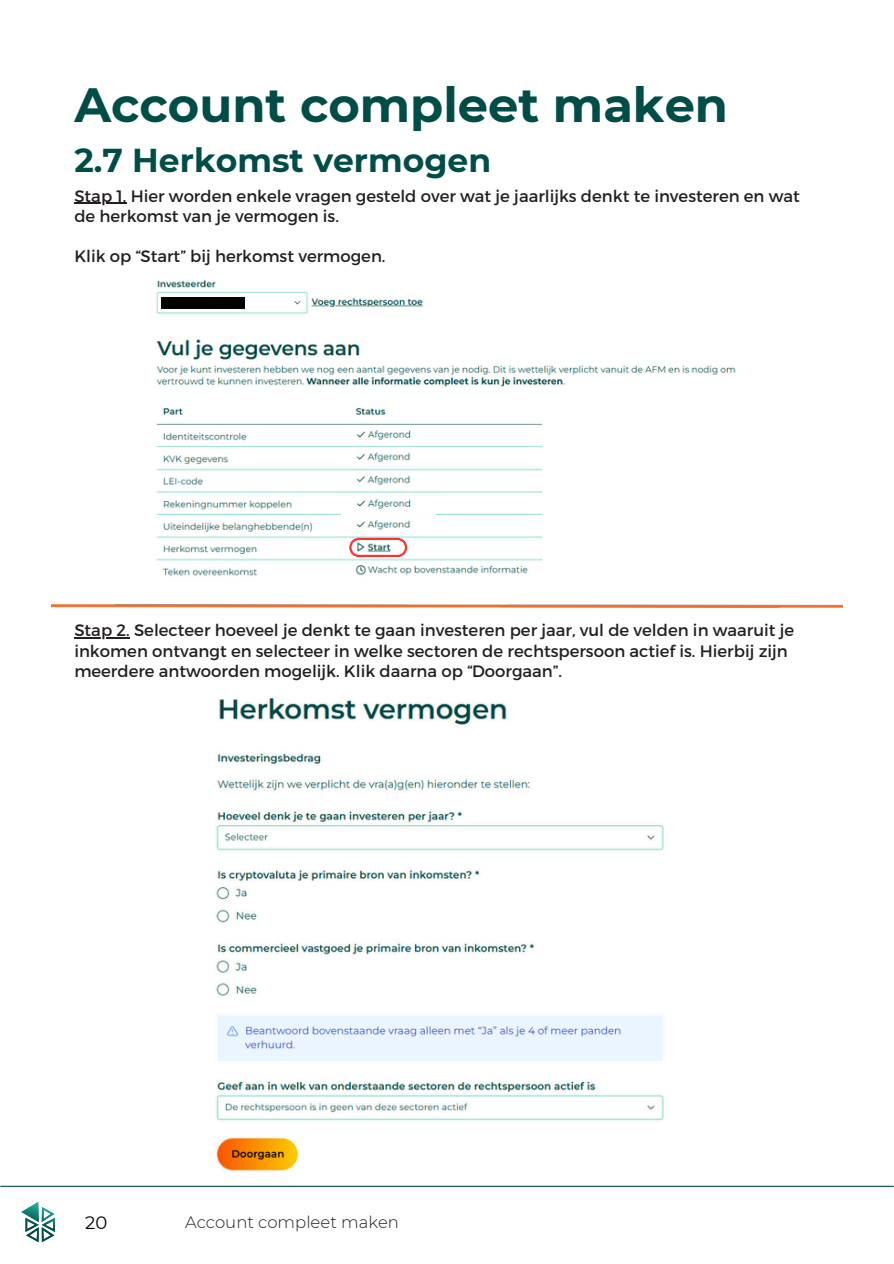
<style>
.page{position:relative;width:894px;height:1264px;background:#fff}
.page>*{position:absolute;margin:0;border:0;box-sizing:border-box;transform-origin:0 0}
.t1{font:700 48px "Montserrat";color:#004d47}
.t2{font:700 33px "Montserrat";color:#004d47}
.t3{font:18px "Montserrat";color:#000}
.t4{font:16.5px/20.2px "Montserrat";color:#231f20}
.t5{font:300 16.5px "Montserrat";color:#231f20}
</style>
<div class="page">
<img style="left:51px;top:604px;width:791px;height:3px">
<svg style="left:21px;top:1202px;width:34px;height:40px"></svg>
<hr style="left:0;top:1185px;width:893px;height:1px;background:#004b46">
<img style="left:156px;top:279px;width:580px;height:297px">
<svg style="left:349px;top:538px;width:58px;height:19px"></svg>
<div style="left:162px;top:298px;width:83px;height:11px;background:#000"></div>
<img style="left:342px;top:495px;width:93px;height:19px">
<img style="left:342px;top:426px;width:93px;height:19px">
<img style="left:216px;top:698px;width:448px;height:473px">
<hr style="left:74px;top:203px;width:52px;height:1px;background:#231f20">
<hr style="left:74px;top:637px;width:56px;height:1px;background:#231f20">
<p class="t1" style="left:74px;top:75px;width:655px">Account compleet maken</p>
<p class="t2" style="left:74px;top:140px;width:418px">2.7 Herkomst vermogen</p>
<p class="t4" style="left:74px;top:185px;width:726px">Stap 1. Hier worden enkele vragen gesteld over wat je jaarlijks denkt te investeren en wat de herkomst van je vermogen is.</p>
<p class="t4" style="left:74px;top:245px;width:312px">Klik op “Start” bij herkomst vermogen.</p>
<h1 class="t4" style="left:74px;top:619px;width:721px">Stap 2. Selecteer hoeveel je denkt te gaan investeren per jaar, vul de velden in waaruit je inkomen ontvangt en selecteer in welke sectoren de rechtspersoon actief is. Hierbij zijn meerdere antwoorden mogelijk. Klik daarna op “Doorgaan”.</h1>
<p class="t3" style="left:85px;top:1211px;width:24px">20</p>
<p class="t5" style="left:185px;top:1211px;width:215px">Account compleet maken</p>
</div>
